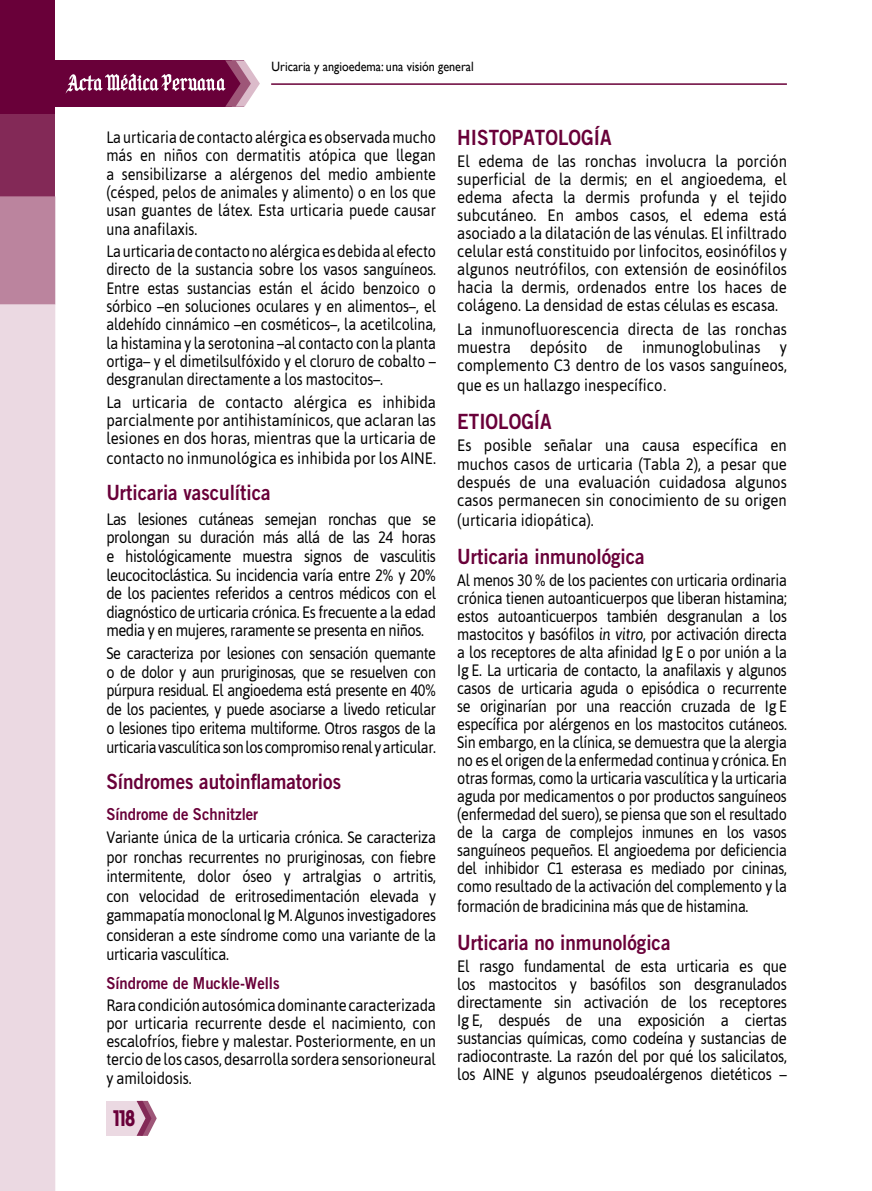
<style>
.page{position:relative;width:872px;height:1191px;background:#fff}
.page>*{position:absolute;margin:0;border:0;box-sizing:border-box;transform-origin:0 0}
.t1{font:22.5px "Milocha";color:#690039;scale:.87 1}
.t2{font:21px "Trade Gothic Bold Two";color:#690039;scale:.9 1}
.t3{font:16.5px/18px "Asap";letter-spacing:-.01em;color:#000;text-align:justify;scale:.87 1}
.t4{font:16.5px/18px "Asap";letter-spacing:-.01em;color:#000;text-align:justify;scale:.9 1}
.t5{font:16.5px/18.6px "Asap";letter-spacing:-.01em;color:#000;text-align:justify;scale:.89 1}
.t6{font:16.5px/19.5px "Asap";letter-spacing:-.01em;color:#000;text-align:justify;scale:.88 1}
.t7{font:16.5px "Trade Gothic Bold Two";color:#690039;scale:.9 1}
.t8{font:13.5px "Gill Sans";color:#000;scale:.9 1}
.s1{font-family:"Times"}
.s2{font-style:italic}
</style>
<div class="page">
<div style="left:55px;top:60px;width:189px;height:47px;background:#690039"></div>
<div style="left:106px;top:1100px;width:42px;height:35px;background:#ebd9e2"></div>
<svg style="left:137px;top:1100px;width:20px;height:35px"></svg>
<div style="left:0;top:0;width:55px;height:114px;background:#690039"></div>
<div style="left:0;top:114px;width:55px;height:82px;background:#832957"></div>
<div style="left:0;top:196px;width:55px;height:109px;background:#bb849e"></div>
<div style="left:0;top:305px;width:55px;height:886px;background:#ebd9e2"></div>
<hr style="left:271px;top:83px;width:516px;height:2px;background:#690039">
<svg style="left:65px;top:60px;width:195px;height:47px"></svg>
<p class="t8" style="left:271px;top:58px;width:226px">Uricaria y angioedema: una visión general</p>
<p class="t3" style="left:106px;top:128px;width:380px">La urticaria de contacto alérgica es observada mucho más en niños con dermatitis atópica que llegan a sensibilizarse a alérgenos del medio ambiente (césped, pelos de animales y alimento) o en los que usan guantes de látex. Esta urticaria puede causar una anafilaxis.</p>
<p class="t3" style="left:106px;top:242px;width:380px">La urticaria de contacto no alérgica es debida al efecto directo de la sustancia sobre los vasos sanguíneos.<br>Entre estas sustancias están el ácido benzoico o sórbico –en soluciones oculares y en alimentos–, el aldehído cinnámico –en cosméticos–, la acetilcolina, la histamina y la serotonina –al contacto con la planta ortiga– y el dimetilsulfóxido y el cloruro de cobalto – desgranulan directamente a los mastocitos–.</p>
<p class="t4" style="left:106px;top:392px;width:368px;line-height:18.8px">La urticaria de contacto alérgica es inhibida parcialmente por antihistamínicos, que aclaran las lesiones en dos horas, mientras que la urticaria de contacto no inmunológica es inhibida por los AINE.</p>
<p class="t2" style="left:106px;top:479px;width:184px">Urticaria vasculítica</p>
<p class="t5" style="left:106px;top:509px;width:372px">Las lesiones cutáneas semejan ronchas que se prolongan su duración más allá de las 24 horas e histológicamente muestra signos de vasculitis leucocitoclástica. Su incidencia varía entre 2% y 20% de los pacientes referidos a centros médicos con el diagnóstico de urticaria crónica. Es frecuente a la edad media y en mujeres, raramente se presenta en niños.</p>
<p class="t3" style="left:106px;top:644px;width:380px;line-height:18.8px">Se caracteriza por lesiones con sensación quemante o de dolor y aun pruriginosas, que se resuelven con púrpura residual. El angioedema está presente en 40% de los pacientes, y puede asociarse a livedo reticular o lesiones tipo eritema multiforme. Otros rasgos de la urticaria vasculítica son los compromiso renal y articular.</p>
<p class="t2" style="left:106px;top:768px;width:262px">Síndromes autoinflamatorios</p>
<p class="t7" style="left:106px;top:803px;width:170px">Síndrome de Schnitzler</p>
<p class="t6" style="left:106px;top:827px;width:376px">Variante única de la urticaria crónica. Se caracteriza por ronchas recurrentes no pruriginosas, con fiebre intermitente, dolor óseo y artralgias o artritis, con velocidad de eritrosedimentación elevada y gammapatía monoclonal Ig M. Algunos investigadores consideran a este síndrome como una variante de la urticaria vasculítica.</p>
<p class="t7" style="left:106px;top:972px;width:194px">Síndrome de Muckle-Wells</p>
<p class="t5" style="left:106px;top:996px;width:372px;line-height:18px">Rara condición autosómica dominante caracterizada por urticaria recurrente desde el nacimiento, con escalofríos, fiebre y malestar. Posteriormente, en un tercio de los casos, desarrolla sordera sensorioneural</p>
<p class="t5" style="left:106px;top:1069px;width:97px">y amiloidosis.</p>
<h1 class="t1" style="left:113px;top:1105px;width:27px">118</h1>
<p class="t2" style="left:457px;top:124px;width:29px">Histopatolo</p>
<p class="t2" style="left:581px;top:124px;width:33px">gía</p>
<p class="t4" style="left:457px;top:152px;width:368px">El edema de las ronchas involucra la porción superficial de la dermis; en el angioedema, el edema afecta la dermis profunda y el tejido subcutáneo. En ambos casos, el edema está asociado a la dilatación de las vénulas. El infiltrado celular está constituido por linfocitos, eosinófilos y algunos neutrófilos, con extensión de eosinófilos hacia la dermis, ordenados entre los haces de colágeno. La densidad de estas células es escasa.</p>
<p class="t4" style="left:457px;top:320px;width:368px">La inmunofluorescencia directa de las ronchas muestra depósito de inmunoglobulinas y complemento C3 dentro de los vasos sanguíneos,</p>
<p class="t4" style="left:457px;top:376px;width:234px">que es un hallazgo inespecífico<span class="s1">.</span></p>
<p class="t2" style="left:457px;top:408px;width:26px">Etiolo</p>
<p class="t2" style="left:521px;top:408px;width:33px">gía</p>
<p class="t4" style="left:457px;top:436px;width:368px;line-height:18.6px">Es posible señalar una causa específica en muchos casos de urticaria (Tabla 2), a pesar que después de una evaluación cuidadosa algunos casos permanecen sin conocimiento de su origen (urticaria idiopática).</p>
<p class="t2" style="left:457px;top:543px;width:210px">Urticaria inmunológica</p>
<p class="t3" style="left:457px;top:571px;width:380px">Al menos 30 % de los pacientes con urticaria ordinaria crónica tienen autoanticuerpos que liberan histamina; estos autoanticuerpos también desgranulan a los mastocitos y basófilos <span class="s2">in vitro</span>, por activación directa a los receptores de alta afinidad Ig E o por unión a la Ig E. La urticaria de contacto, la anafilaxis y algunos casos de urticaria aguda o episódica o recurrente se originarían por una reacción cruzada de Ig E específica por alérgenos en los mastocitos cutáneos.<br>Sin embargo, en la clínica, se demuestra que la alergia no es el origen de la enfermedad continua y crónica. En otras formas, como la urticaria vasculítica y la urticaria aguda por medicamentos o por productos sanguíneos (enfermedad del suero), se piensa que son el resultado de la carga de complejos inmunes en los vasos sanguíneos pequeños. El angioedema por deficiencia del inhibidor C1 esterasa es mediado por cininas, como resultado de la activación del complemento y la</p>
<p class="t3" style="left:457px;top:896px;width:336px">formación de bradicinina más que de histamina.</p>
<p class="t2" style="left:457px;top:929px;width:238px">Urticaria no inmunológica</p>
<p class="t4" style="left:457px;top:957px;width:368px">El rasgo fundamental de esta urticaria es que los mastocitos y basófilos son desgranulados directamente sin activación de los receptores Ig E, después de una exposición a ciertas sustancias químicas, como codeína y sustancias de radiocontraste. La razón del por qué los salicilatos, los AINE y algunos pseudoalérgenos dietéticos –</p>
</div>
